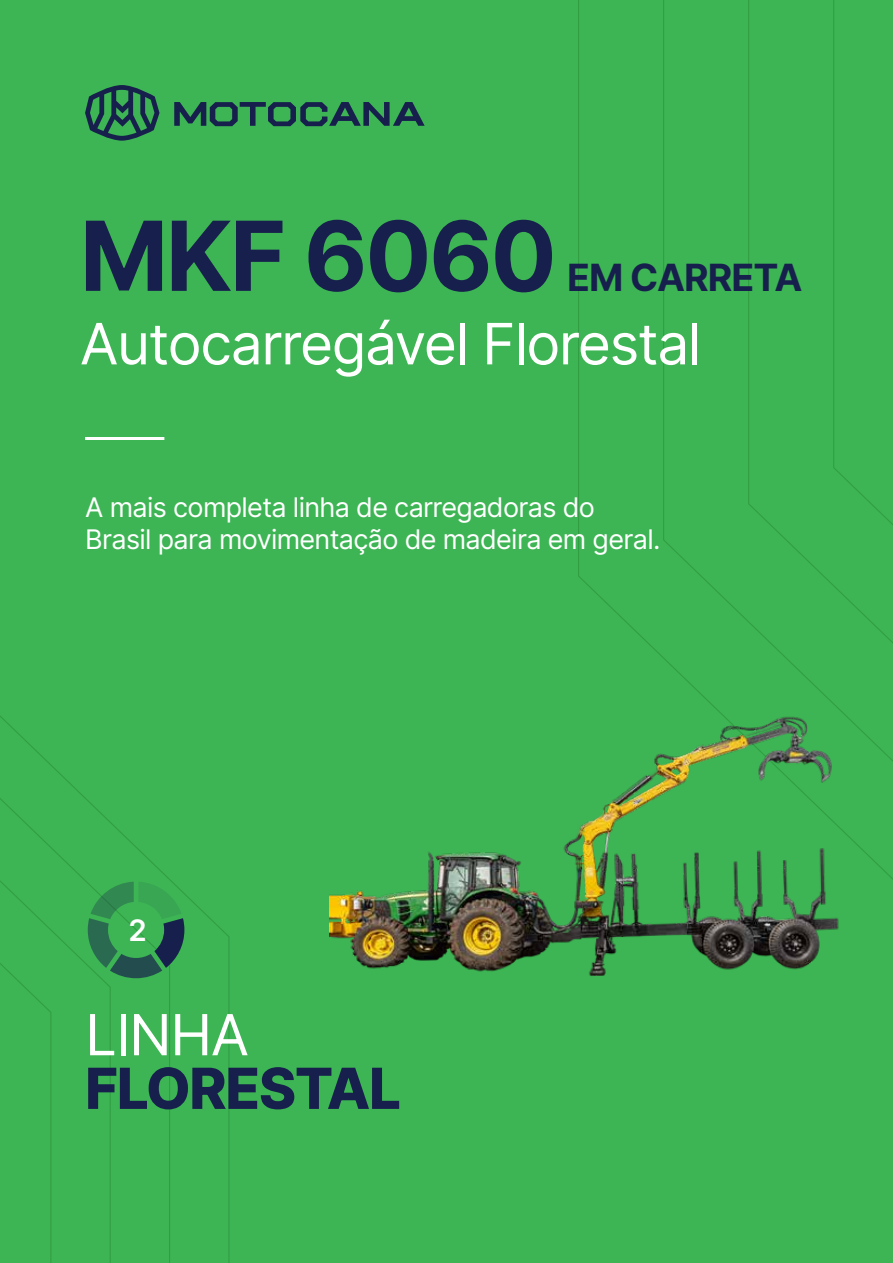
<style>
.page{position:relative;width:893px;height:1263px;background:#3db554}
.page>*{position:absolute;margin:0;border:0;box-sizing:border-box;transform-origin:0 0}
.t1{font:700 96.45px "Inter";letter-spacing:-.025em;color:#17204c}
.t2{font:57px "Inter";letter-spacing:-.025em;color:#fff}
.t3{font:800 56.7px "Inter";letter-spacing:-.025em;color:#17204c}
.t4{font:56.7px "Inter";letter-spacing:-.025em;color:#fff}
.t5{font:700 37.5px "Inter";letter-spacing:-.025em;color:#17204c}
.t6{font:600 29.55px "Inter";color:#fff}
.t7{font:27px/32.4px "Inter";letter-spacing:-.025em;color:#fff}
</style>
<div class="page">
<svg style="left:174px;top:102px;width:251px;height:24px"></svg>
<svg style="left:85px;top:85px;width:74px;height:56px"></svg>
<svg style="left:663px;top:0;width:230px;height:761px"></svg>
<svg style="left:0;top:716px;width:229px;height:547px"></svg>
<svg style="left:0;top:798px;width:170px;height:82px"></svg>
<svg style="left:0;top:880px;width:184px;height:383px"></svg>
<hr style="left:85px;top:437px;width:79px;height:3px;background:#fff">
<img style="left:329px;top:684px;width:518px;height:292px">
<h1 class="t1" style="left:80px;top:186px;width:478px">MKF 6060</h1>
<h3 class="t5" style="left:567px;top:250px;width:237px">EM CARRETA</h3>
<h2 class="t2" style="left:80px;top:302px;width:623px">Autocarregável Florestal</h2>
<p class="t7" style="left:85px;top:490px;width:577px">A mais completa linha de carregadoras do<br>Brasil para movimentação de madeira em geral.</p>
<p class="t6" style="left:128px;top:909px;width:20px">2</p>
<h3 class="t4" style="left:85px;top:993px;width:165px">LINHA</h3>
<h3 class="t3" style="left:85px;top:1047px;width:318px">FLORESTAL</h3>
</div>
